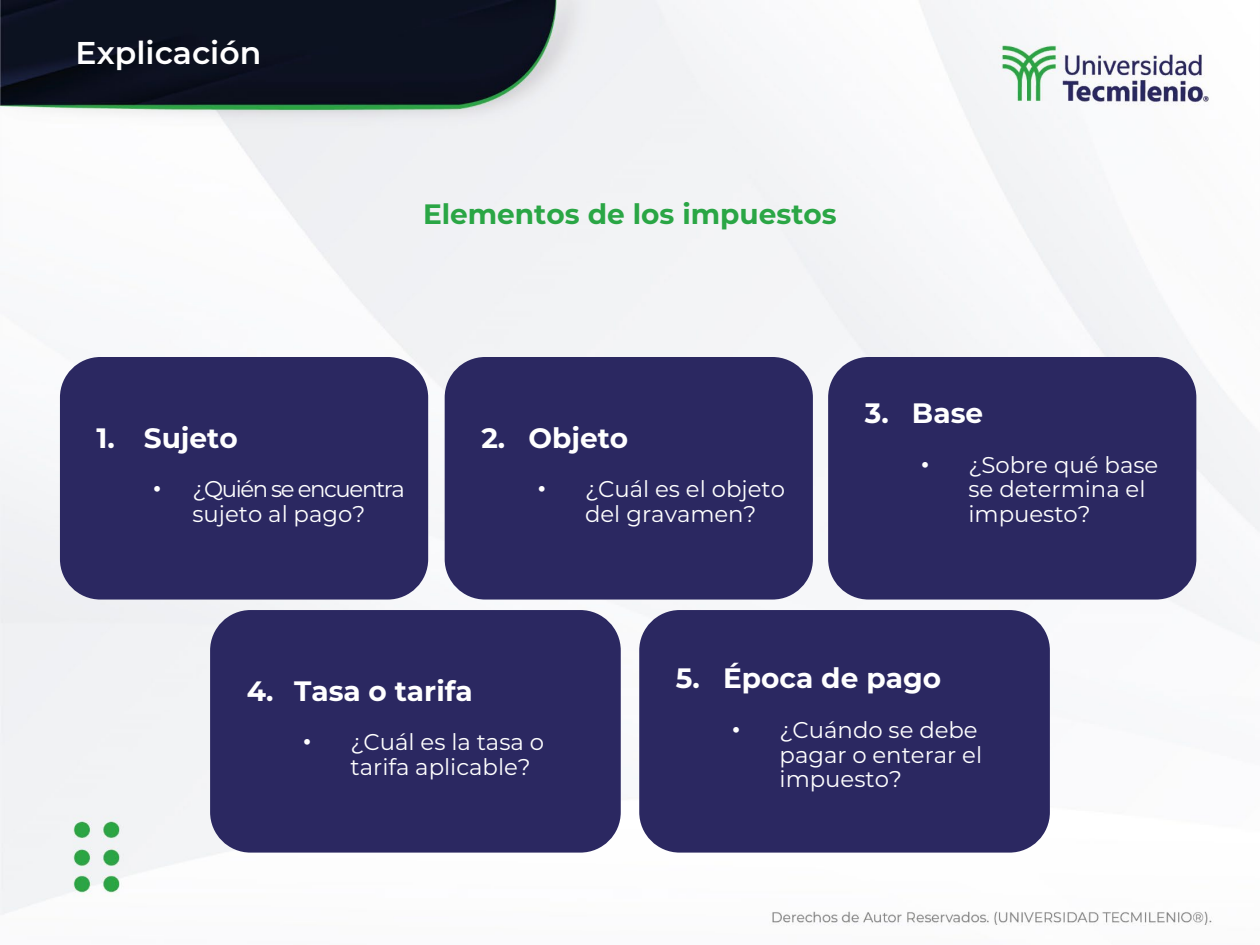
<style>
.page{position:relative;width:1260px;height:945px;background:#fff}
.page>*{position:absolute;margin:0;border:0;box-sizing:border-box;transform-origin:0 0}
.t1{font:600 31.5px "Montserrat";color:#fff}
.t2{font:700 28px "Montserrat";color:#fff}
.t3{font:700 28px "Montserrat";color:#2aa645}
.t4{font:22.75px/24.5px "Montserrat";color:#fff}
.t5{font:22.75px/24.5px "Montserrat";letter-spacing:-.06em;color:#fff;text-align:center}
.s1{font-family:"Arial"}
</style>
<div class="page">
<img style="left:0;top:0;width:1260px;height:926px">
<div style="left:60px;top:357px;width:368px;height:243px;background:#2b2861;border-radius:40px"></div>
<div style="left:445px;top:357px;width:368px;height:243px;background:#2b2861;border-radius:40px"></div>
<div style="left:210px;top:610px;width:411px;height:243px;background:#2b2861;border-radius:40px"></div>
<div style="left:639px;top:610px;width:411px;height:243px;background:#2b2861;border-radius:40px"></div>
<div style="left:828px;top:357px;width:368px;height:243px;background:#2b2861;border-radius:40px"></div>
<h1 class="t1" style="left:76px;top:31px;width:187px">Explicación</h1>
<p class="t3" style="left:423px;top:194px;width:415px">Elementos de los impuestos</p>
<p class="t2" style="left:97px;top:418px;width:143px">1. Sujeto</p>
<p class="t5" style="left:153px;top:476px;width:253px"><span class="s1">•</span> ¿Quién se encuentra sujeto al pago?</p>
<p class="t2" style="left:481px;top:418px;width:148px">2. Objeto</p>
<p class="t4" style="left:585px;top:476px;width:201px;text-indent:-47px"><span class="s1">•</span> ¿Cuál es el objeto del gravamen?</p>
<p class="t2" style="left:865px;top:393px;width:120px">3. Base</p>
<p class="t4" style="left:968px;top:452px;width:191px;text-indent:-47px"><span class="s1">•</span> ¿Sobre qué base se determina el impuesto?</p>
<p class="t2" style="left:247px;top:671px;width:228px">4. Tasa o tarifa</p>
<p class="t4" style="left:351px;top:729px;width:195px;text-indent:-47px"><span class="s1">•</span> ¿Cuál es la tasa o tarifa aplicable?</p>
<p class="t2" style="left:676px;top:658px;width:267px">5. Época de pago</p>
<p class="t4" style="left:780px;top:717px;width:204px;text-indent:-47px"><span class="s1">•</span> ¿Cuándo se debe pagar o enterar el impuesto?</p>
</div>
